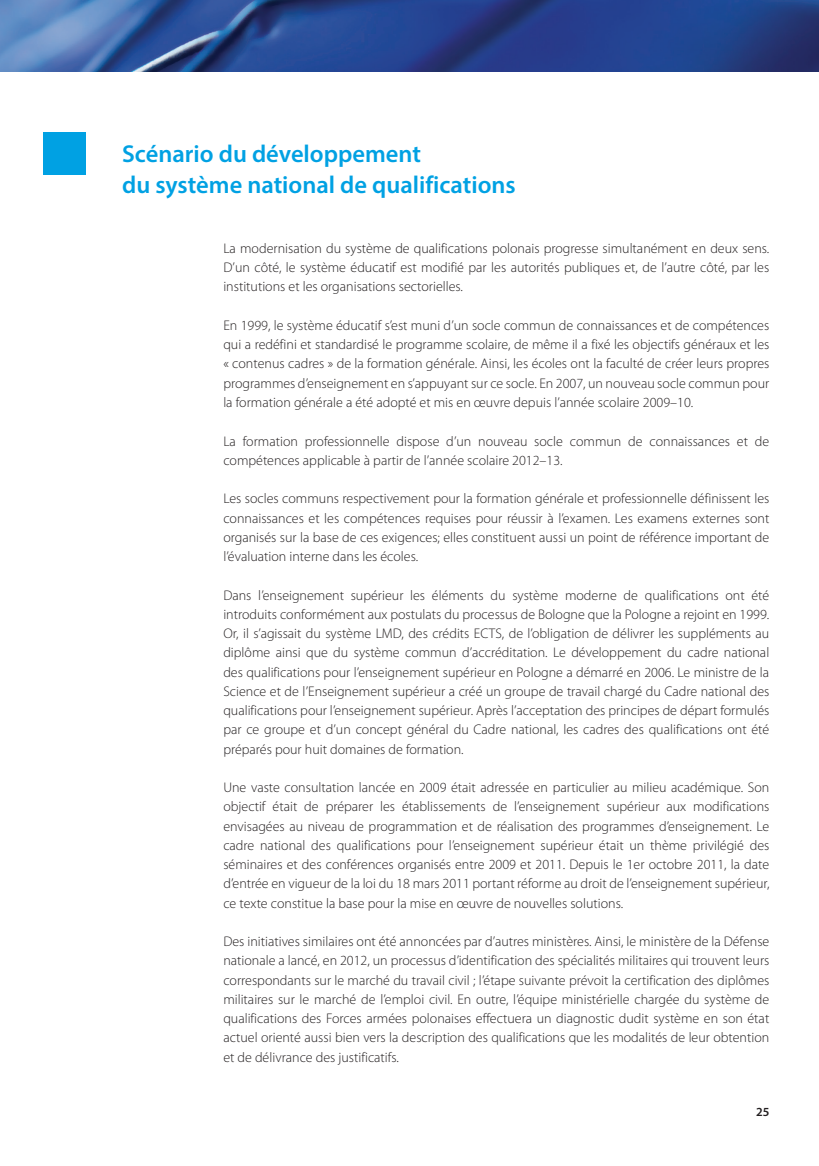
<style>
.page{position:relative;width:819px;height:1166px;background:#fff}
.page>*{position:absolute;margin:0;border:0;box-sizing:border-box;transform-origin:0 0}
.naglowek_01_14--17_6{font:600 24.5px/30.8px "Myriad Pro";color:#00a1e3}
.txt_8--11{font:300 14px/19.2px "Myriad Pro";color:#231f20;text-align:justify}
.t1{font:600 12.42px "Myriad Pro";color:#231f20}
</style>
<div class="page">
<img style="left:0;top:0;width:819px;height:71px">
<div style="left:43px;top:132px;width:43px;height:43px;background:#00a1e3"></div>
<p class="naglowek_01_14--17_6" style="left:122px;top:138px;width:395px">Scénario du développement<br>du système national de qualifications</p>
<p class="txt_8--11" style="left:223px;top:238px;width:547px">La modernisation du système de qualifications polonais progresse simultanément en deux sens.<br>D’un côté, le système éducatif est modifié par les autorités publiques et, de l’autre côté, par les institutions et les organisations sectorielles.</p>
<p class="txt_8--11" style="left:223px;top:315px;width:547px">En 1999, le système éducatif s’est muni d’un socle commun de connaissances et de compétences qui a redéfini et standardisé le programme scolaire, de même il a fixé les objectifs généraux et les « contenus cadres » de la formation générale. Ainsi, les écoles ont la faculté de créer leurs propres programmes d’enseignement en s’appuyant sur ce socle. En 2007, un nouveau socle commun pour la formation générale a été adopté et mis en œuvre depuis l’année scolaire 2009–10.</p>
<p class="txt_8--11" style="left:223px;top:431px;width:547px">La formation professionnelle dispose d’un nouveau socle commun de connaissances et de compétences applicable à partir de l’année scolaire 2012–13.</p>
<p class="txt_8--11" style="left:223px;top:489px;width:547px">Les socles communs respectivement pour la formation générale et professionnelle définissent les connaissances et les compétences requises pour réussir à l’examen. Les examens externes sont organisés sur la base de ces exigences; elles constituent aussi un point de référence important de l’évaluation interne dans les écoles.</p>
<p class="txt_8--11" style="left:223px;top:585px;width:547px">Dans l’enseignement supérieur les éléments du système moderne de qualifications ont été introduits conformément aux postulats du processus de Bologne que la Pologne a rejoint en 1999.<br>Or, il s’agissait du système LMD, des crédits ECTS, de l’obligation de délivrer les suppléments au diplôme ainsi que du système commun d’accréditation. Le développement du cadre national des qualifications pour l’enseignement supérieur en Pologne a démarré en 2006. Le ministre de la Science et de l’Enseignement supérieur a créé un groupe de travail chargé du Cadre national des qualifications pour l’enseignement supérieur. Après l’acceptation des principes de départ formulés par ce groupe et d’un concept général du Cadre national, les cadres des qualifications ont été préparés pour huit domaines de formation.</p>
<p class="txt_8--11" style="left:223px;top:777px;width:547px">Une vaste consultation lancée en 2009 était adressée en particulier au milieu académique. Son objectif était de préparer les établissements de l’enseignement supérieur aux modifications envisagées au niveau de programmation et de réalisation des programmes d’enseignement. Le cadre national des qualifications pour l’enseignement supérieur était un thème privilégié des séminaires et des conférences organisés entre 2009 et 2011. Depuis le 1er octobre 2011, la date d’entrée en vigueur de la loi du 18 mars 2011 portant réforme au droit de l’enseignement supérieur, ce texte constitue la base pour la mise en œuvre de nouvelles solutions.</p>
<p class="txt_8--11" style="left:223px;top:931px;width:547px">Des initiatives similaires ont été annoncées par d’autres ministères. Ainsi, le ministère de la Défense nationale a lancé, en 2012, un processus d’identification des spécialités militaires qui trouvent leurs correspondants sur le marché du travail civil ; l’étape suivante prévoit la certification des diplômes militaires sur le marché de l’emploi civil. En outre, l’équipe ministérielle chargée du système de qualifications des Forces armées polonaises effectuera un diagnostic dudit système en son état actuel orienté aussi bien vers la description des qualifications que les modalités de leur obtention et de délivrance des justificatifs.</p>
<p class="t1" style="left:756px;top:1104px;width:15px">25</p>
</div>
